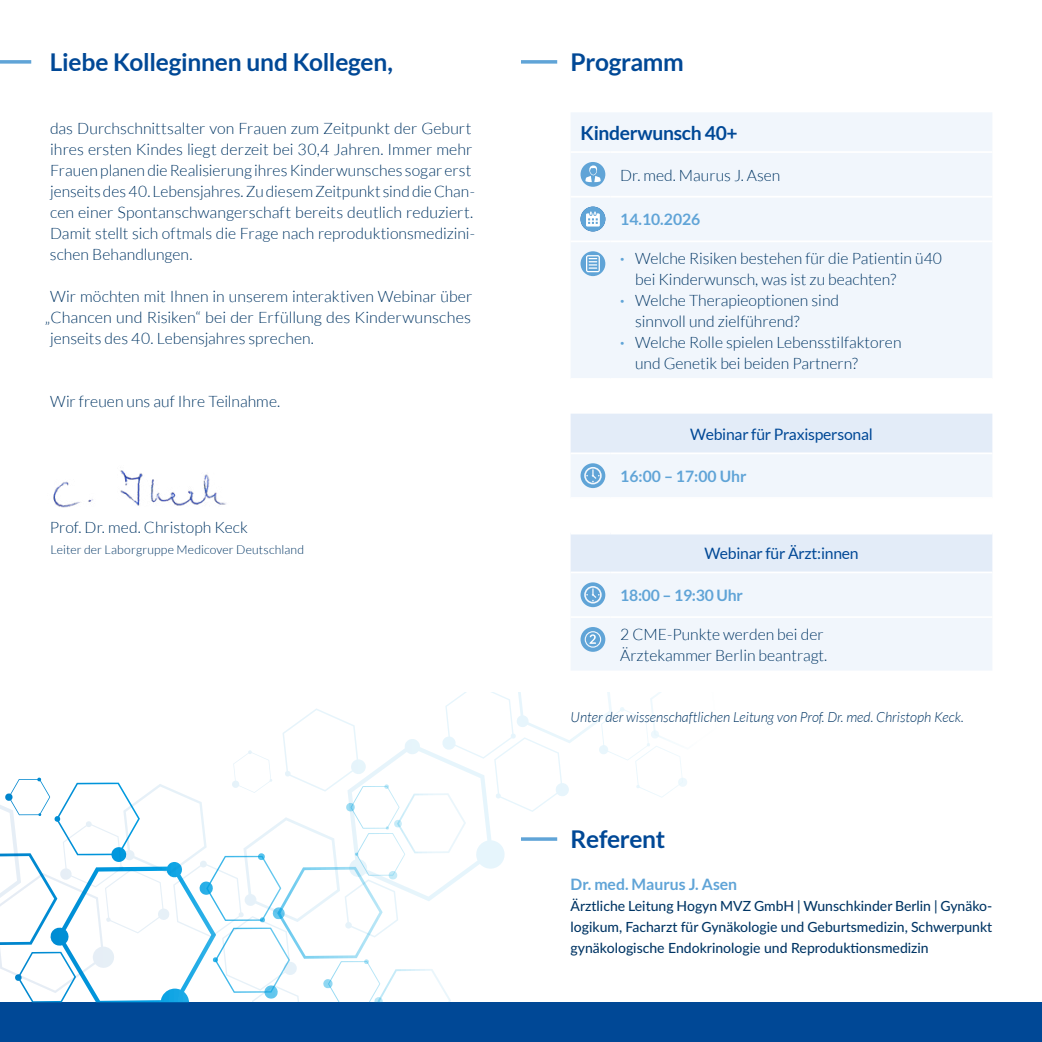
<style>
.page{position:relative;width:1042px;height:1042px;background:#fff}
.page>*{position:absolute;margin:0;border:0;box-sizing:border-box;transform-origin:0 0}
.t1{font:700 24.5px "Lato";letter-spacing:-.015em;color:#004896}
.t2{font:700 19.25px "Lato";letter-spacing:-.015em;color:#004896}
.t3{font:300 15.75px/21px "Lato";color:#003564}
.t4{font:700 15.75px "Lato";color:#60a4d7}
.t5{font:15.75px "Lato";letter-spacing:-.015em;color:#004896}
.t6{font:500 14px/21px "Lato";color:#003564;text-align:justify}
.t7{font:italic 300 14px "Lato";color:#003564}
.t8{font:300 12.25px "Lato";letter-spacing:.015em;color:#003564}
.s1{font-weight:700;color:#60a4d7}
</style>
<div class="page">
<div style="left:0;top:1002px;width:536px;height:40px;background:#004896"></div>
<div style="left:506px;top:1002px;width:536px;height:40px;background:#004896"></div>
<svg style="left:0;top:60px;width:31px;height:4px"></svg>
<img style="left:53px;top:470px;width:173px;height:38px">
<svg style="left:0;top:692px;width:687px;height:310px"></svg>
<svg style="left:521px;top:60px;width:36px;height:4px"></svg>
<svg style="left:571px;top:113px;width:421px;height:557px;fill:#f1f6fc"></svg>
<svg style="left:570px;top:414px;width:422px;height:157px"></svg>
<hr style="left:570px;top:151px;width:40px;height:2px;background:#fff">
<hr style="left:610px;top:151px;width:382px;height:2px;background:#fff">
<hr style="left:570px;top:196px;width:40px;height:2px;background:#fff">
<hr style="left:610px;top:196px;width:382px;height:2px;background:#fff">
<hr style="left:570px;top:452px;width:40px;height:2px;background:#fff">
<hr style="left:610px;top:452px;width:382px;height:2px;background:#fff">
<hr style="left:570px;top:240px;width:40px;height:2px;background:#fff">
<hr style="left:610px;top:240px;width:382px;height:2px;background:#fff">
<hr style="left:570px;top:571px;width:40px;height:2px;background:#fff">
<hr style="left:610px;top:571px;width:382px;height:2px;background:#fff">
<hr style="left:570px;top:378px;width:40px;height:2px;background:#fff">
<hr style="left:610px;top:378px;width:382px;height:2px;background:#fff">
<hr style="left:570px;top:616px;width:40px;height:2px;background:#fff">
<hr style="left:610px;top:616px;width:382px;height:2px;background:#fff">
<hr style="left:570px;top:531px;width:40px;height:3px;background:#fff">
<hr style="left:610px;top:531px;width:382px;height:3px;background:#fff">
<hr style="left:570px;top:497px;width:40px;height:2px;background:#fff">
<hr style="left:610px;top:497px;width:382px;height:2px;background:#fff">
<div style="left:580px;top:162px;width:25px;height:25px;background:#60a4d7;border-radius:50%"></div>
<svg style="left:585px;top:165px;width:15px;height:17px"></svg>
<div style="left:580px;top:207px;width:25px;height:24px;background:#60a4d7;border-radius:50%"></div>
<svg style="left:586px;top:211px;width:14px;height:15px"></svg>
<div style="left:580px;top:251px;width:25px;height:25px;background:#60a4d7;border-radius:50%"></div>
<svg style="left:586px;top:255px;width:14px;height:17px"></svg>
<svg style="left:580px;top:463px;width:25px;height:25px"></svg>
<svg style="left:580px;top:582px;width:25px;height:25px"></svg>
<svg style="left:580px;top:627px;width:25px;height:25px"></svg>
<svg style="left:521px;top:837px;width:36px;height:4px"></svg>
<h1 class="t1" style="left:50px;top:48px;width:345px">Liebe Kolleginnen und Kollegen,</h1>
<p class="t3" style="left:50px;top:118px;width:426px">das Durchschnittsalter von Frauen zum Zeitpunkt der Geburt ihres ersten Kindes liegt derzeit bei 30,4 Jahren. Immer mehr Frauen planen die Realisierung ihres Kinderwunsches sogar erst jenseits des 40. Lebensjahres. Zu diesem Zeitpunkt sind die Chan&shy;cen einer Spontanschwangerschaft bereits deutlich reduziert.<br>Damit stellt sich oftmals die Frage nach reproduktionsmedizini&shy;schen Behandlungen.</p>
<p class="t3" style="left:50px;top:286px;width:424px">Wir möchten mit Ihnen in unserem interaktiven Webinar über</p>
<p class="t3" style="left:45px;top:307px;width:427px">„Chancen und Risiken“ bei der Erfüllung des Kinderwunsches</p>
<p class="t3" style="left:50px;top:328px;width:265px">jenseits des 40. Lebensjahres sprechen.</p>
<p class="t3" style="left:50px;top:391px;width:232px">Wir freuen uns auf Ihre Teilnahme.</p>
<p class="t3" style="left:50px;top:517px;width:200px">Prof. Dr. med. Christoph Keck</p>
<p class="t8" style="left:50px;top:543px;width:255px">Leiter der Laborgruppe Medicover Deutschland</p>
<h1 class="t1" style="left:570px;top:48px;width:115px">Programm</h1>
<p class="t2" style="left:580px;top:122px;width:159px">Kinderwunsch 40+</p>
<p class="t3" style="left:620px;top:165px;width:162px">Dr. med. Maurus J. Asen</p>
<p class="t4" style="left:620px;top:211px;width:82px">14.10.2026</p>
<p class="t3" style="left:620px;top:248px;width:323px"><span class="s1">·</span> Welche Risiken bestehen für die Patientin ü40</p>
<p class="t3" style="left:635px;top:269px;width:263px">bei Kinderwunsch, was ist zu beachten?</p>
<p class="t3" style="left:620px;top:290px;width:220px"><span class="s1">·</span> Welche Therapieoptionen sind</p>
<p class="t3" style="left:635px;top:311px;width:166px">sinnvoll und zielführend?</p>
<p class="t3" style="left:620px;top:332px;width:283px"><span class="s1">·</span> Welche Rolle spielen Lebensstilfaktoren</p>
<p class="t3" style="left:635px;top:353px;width:224px">und Genetik bei beiden Partnern?</p>
<p class="t5" style="left:690px;top:425px;width:184px">Webinar für Praxispersonal</p>
<p class="t4" style="left:620px;top:467px;width:128px">16:00 – 17:00 Uhr</p>
<p class="t5" style="left:704px;top:544px;width:156px">Webinar für Ärzt:innen</p>
<p class="t4" style="left:620px;top:586px;width:124px">18:00 – 19:30 Uhr</p>
<p class="t3" style="left:620px;top:623px;width:209px">2 CME-Punkte werden bei der<br>Ärztekammer Berlin beantragt.</p>
<p class="t7" style="left:570px;top:709px;width:395px">Unter der wissenschaftlichen Leitung von Prof. Dr. med. Christoph Keck.</p>
<h1 class="t1" style="left:570px;top:825px;width:96px">Referent</h1>
<p class="t4" style="left:570px;top:875px;width:168px">Dr. med. Maurus J. Asen</p>
<p class="t6" style="left:570px;top:894px;width:423px">Ärztliche Leitung Hogyn MVZ GmbH | Wunschkinder Berlin | Gynäko&shy;logikum, Facharzt für Gynäkologie und Geburtsmedizin, Schwerpunkt gynäkologische Endokrinologie und Reproduktionsmedizin</p>
</div>
